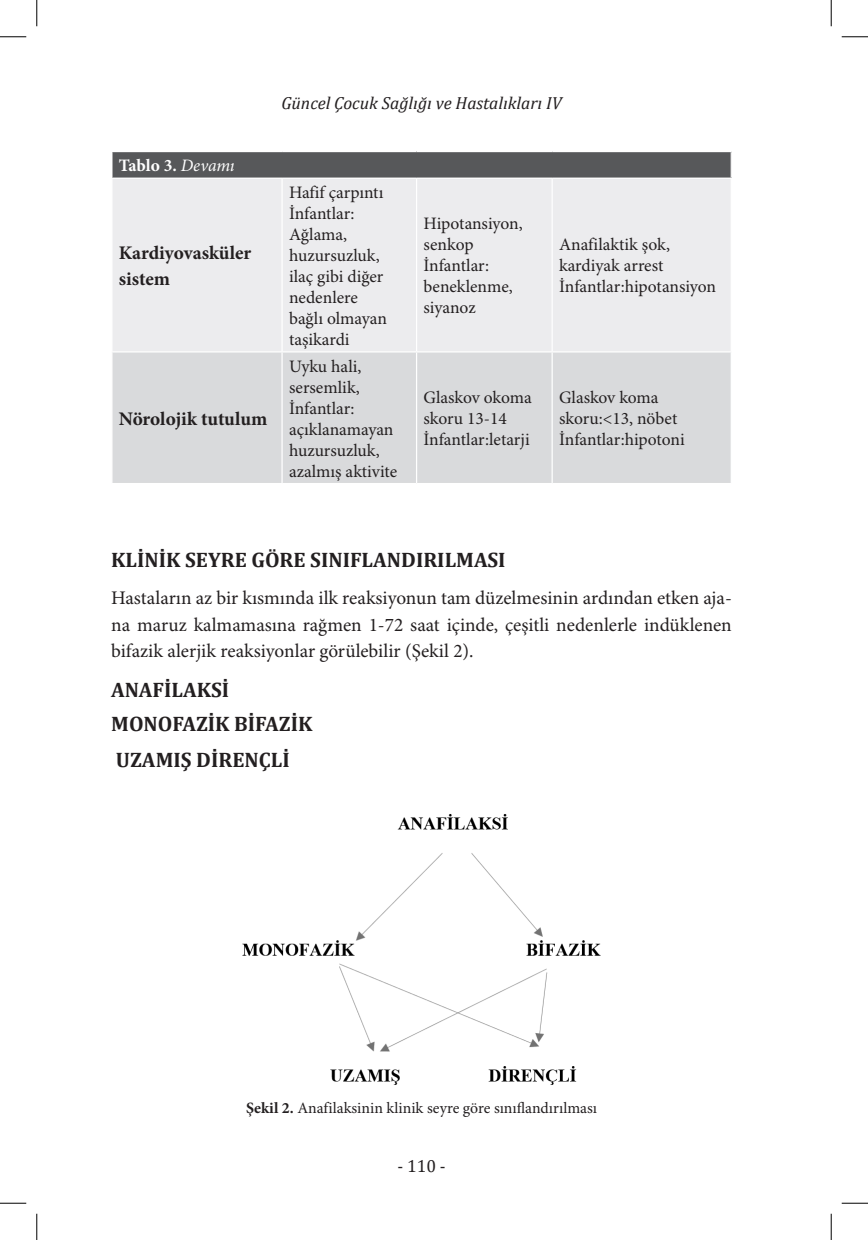
<style>
.page{position:relative;width:868px;height:1240px;background:#fff}
.page>*{position:absolute;margin:0;border:0;box-sizing:border-box;transform-origin:0 0}
.baslık_1{font:700 21px "Cambria";color:#231f20}
.satır_başı{font:19.25px/26.6px "Minion Pro";color:#231f20;text-align:justify}
.tabloyazi{font:700 19.25px/26.2px "Minion Pro";letter-spacing:-.005em;color:#231f20}
.tabloyazi-2{font:17.5px/21px "Minion Pro";color:#231f20}
.t1{font:italic 17.5px "Cambria";color:#231f20}
.tabloyazibold{font:700 17.5px "Minion Pro";letter-spacing:-.005em;color:#fff}
.t2{font:17.5px "Cambria";color:#231f20}
.kaynak_tablo{font:15.75px "Minion Pro";color:#231f20}
.s1{font-weight:400;font-style:italic}
.s2{font-weight:700}
</style>
<div class="page">
<div style="left:112px;top:151px;width:619px;height:27px;background:#57585a"></div>
<div style="left:113px;top:179px;width:617px;height:172px;background:#ececee"></div>
<div style="left:112px;top:352px;width:618px;height:131px;background:#d9dadc"></div>
<hr style="left:281px;top:179px;width:1px;height:172px;background:#fff">
<hr style="left:416px;top:179px;width:1px;height:172px;background:#fff">
<hr style="left:551px;top:179px;width:1px;height:172px;background:#fff">
<hr style="left:281px;top:352px;width:1px;height:131px;background:#fff">
<hr style="left:416px;top:352px;width:1px;height:131px;background:#fff">
<hr style="left:551px;top:352px;width:1px;height:131px;background:#fff">
<hr style="left:111px;top:151px;width:171px;height:1px;background:#fff">
<hr style="left:282px;top:151px;width:134px;height:1px;background:#fff">
<hr style="left:416px;top:151px;width:136px;height:1px;background:#fff">
<hr style="left:552px;top:151px;width:179px;height:1px;background:#fff">
<svg style="left:730px;top:152px;width:1px;height:25px"></svg>
<hr style="left:111px;top:177px;width:171px;height:2px;background:#fff">
<hr style="left:282px;top:177px;width:134px;height:2px;background:#fff">
<hr style="left:416px;top:177px;width:136px;height:2px;background:#fff">
<hr style="left:552px;top:177px;width:179px;height:2px;background:#fff">
<img style="left:242px;top:814px;width:359px;height:271px">
<svg style="left:0;top:36px;width:26px;height:1px"></svg>
<svg style="left:841px;top:36px;width:26px;height:1px"></svg>
<svg style="left:0;top:1202px;width:26px;height:1px"></svg>
<svg style="left:841px;top:1202px;width:26px;height:1px"></svg>
<svg style="left:36px;top:0;width:1px;height:26px"></svg>
<svg style="left:36px;top:1213px;width:1px;height:26px"></svg>
<svg style="left:830px;top:0;width:1px;height:26px"></svg>
<svg style="left:830px;top:1213px;width:1px;height:26px"></svg>
<p class="t1" style="left:281px;top:91px;width:282px">Güncel Çocuk Sağlığı ve Hastalıkları IV</p>
<p class="tabloyazibold" style="left:119px;top:153px;width:117px">Tablo 3. <span class="s1">Devamı</span></p>
<p class="tabloyazi" style="left:119px;top:239px;width:134px">Kardiyovasküler sistem</p>
<p class="tabloyazi" style="left:119px;top:405px;width:150px">Nörolojik tutulum</p>
<p class="tabloyazi-2" style="left:289px;top:182px;width:96px">Hafif çarpıntı</p>
<p class="tabloyazi-2" style="left:289px;top:203px;width:99px">İnfantlar:<br>Ağlama, huzursuzluk, ilaç gibi diğer nedenlere bağlı olmayan taşikardi</p>
<p class="tabloyazi-2" style="left:423px;top:214px;width:101px">Hipotansiyon, senkop</p>
<p class="tabloyazi-2" style="left:423px;top:256px;width:91px">İnfantlar: beneklenme, siyanoz</p>
<p class="tabloyazi-2" style="left:289px;top:356px;width:74px">Uyku hali, sersemlik,</p>
<p class="tabloyazi-2" style="left:289px;top:398px;width:110px">İnfantlar: açıklanamayan huzursuzluk, azalmış aktivite</p>
<p class="tabloyazi-2" style="left:423px;top:387px;width:110px">Glaskov okoma skoru 13-14</p>
<p class="tabloyazi-2" style="left:423px;top:429px;width:108px">İnfantlar:letarji</p>
<p class="tabloyazi-2" style="left:559px;top:235px;width:112px">Anafilaktik şok, kardiyak arrest</p>
<p class="tabloyazi-2" style="left:559px;top:277px;width:158px">İnfantlar:hipotansiyon</p>
<p class="tabloyazi-2" style="left:559px;top:387px;width:120px">Glaskov koma skoru:&lt;13, nöbet</p>
<p class="tabloyazi-2" style="left:559px;top:429px;width:127px">İnfantlar:hipotoni</p>
<p class="baslık_1" style="left:111px;top:545px;width:395px">KLINIK SEYRE GÖRE SINIFLANDIRILMASI</p>
<p class="satır_başı" style="left:111px;top:585px;width:622px">Hastaların az bir kısmında ilk reaksiyonun tam düzelmesinin ardından etken aja&shy;na maruz kalmamasına rağmen 1-72 saat içinde, çeşitli nedenlerle indüklenen bifazik alerjik reaksiyonlar görülebilir (Şekil 2).</p>
<p class="baslık_1" style="left:111px;top:674px;width:119px">ANAFİLAKSİ</p>
<p class="baslık_1" style="left:111px;top:709px;width:202px">MONOFAZİK BİFAZİK</p>
<p class="baslık_1" style="left:116px;top:745px;width:175px">UZAMIŞ DİRENÇLİ</p>
<p class="kaynak_tablo" style="left:246px;top:1098px;width:352px"><span class="s2">Şekil 2.</span> Anafilaksinin klinik seyre göre sınıflandırılması</p>
<p class="t2" style="left:397px;top:1155px;width:50px">- 110 -</p>
</div>
